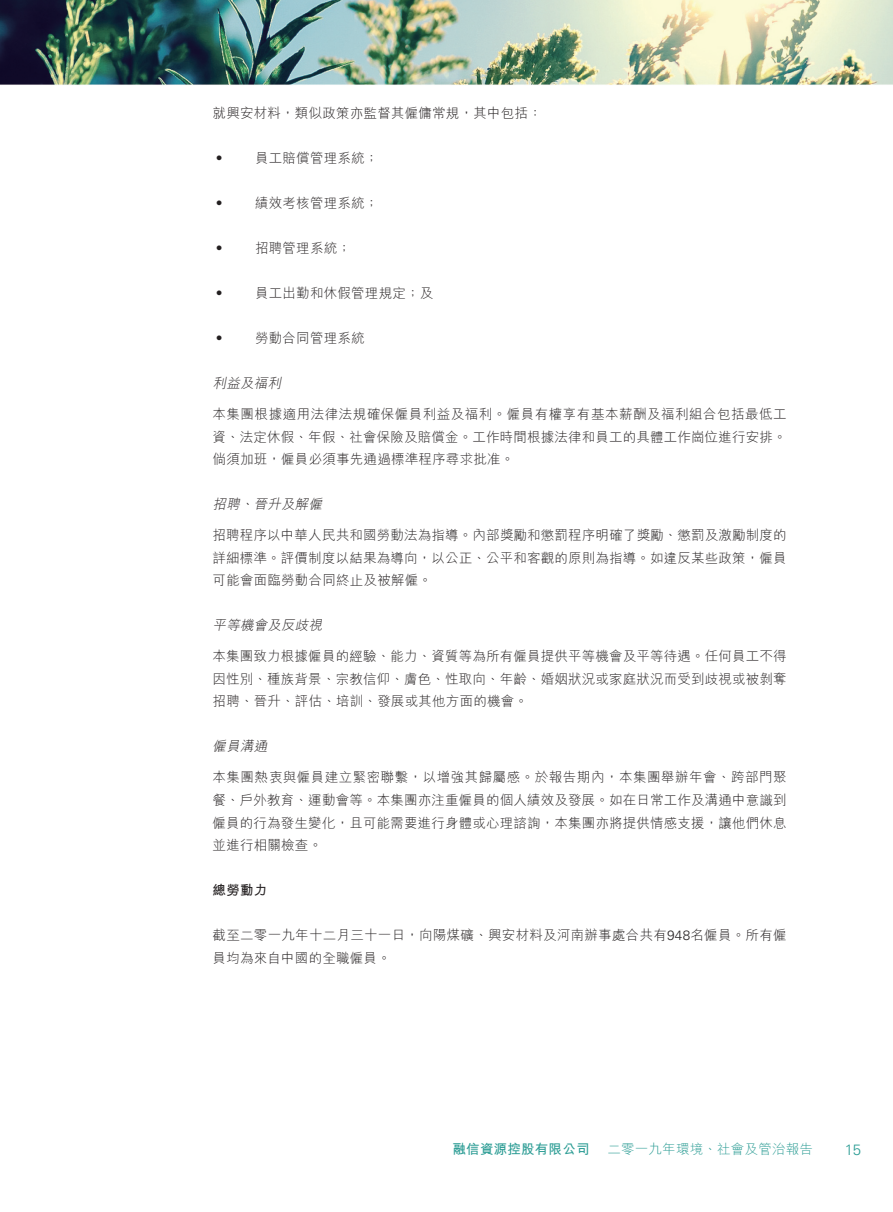
<style>
.page{position:relative;width:893px;height:1212px;background:#fff}
.page>*{position:absolute;margin:0;border:0;box-sizing:border-box;transform-origin:0 0}
.t1{font:300 15px "Univers LT Std";color:#2b9c94}
.t2{font:13.5px/22.5px "M Hei HK Light E Ten B5 H";letter-spacing:.015em;color:#231f20;text-align:justify}
.t3{font:italic 13.5px "M Hei HK Light E Ten B5 H";color:#231f20}
.t4{font:13.5px "M Hei HK Light E Ten B5 H";letter-spacing:.015em;color:#2b9c94}
.t5{font:13.5px "M Hei HK Bold E Ten B5 H";letter-spacing:.015em;color:#2b9c94}
.t6{font:13.5px "M Hei HK Bold E Ten B5 H";color:#231f20}
.s1{font-family:"Univers LT Std";font-weight:300}
</style>
<div class="page">
<img style="left:0;top:0;width:893px;height:85px">
<p class="t2" style="left:213px;top:104px;width:331px">就興安材料，類似政策亦監督其僱傭常規，其中包括：</p>
<p class="t2" style="left:213px;top:149px;width:15px">‧</p>
<p class="t2" style="left:255px;top:149px;width:125px">員工賠償管理系統；</p>
<p class="t2" style="left:213px;top:194px;width:15px">‧</p>
<p class="t2" style="left:255px;top:194px;width:125px">績效考核管理系統；</p>
<p class="t2" style="left:213px;top:239px;width:15px">‧</p>
<p class="t2" style="left:255px;top:239px;width:97px">招聘管理系統；</p>
<p class="t2" style="left:213px;top:284px;width:15px">‧</p>
<p class="t2" style="left:255px;top:284px;width:180px">員工出勤和休假管理規定；及</p>
<p class="t2" style="left:213px;top:329px;width:15px">‧</p>
<p class="t2" style="left:255px;top:329px;width:111px">勞動合同管理系統</p>
<p class="t3" style="left:213px;top:378px;width:72px">利益及福利</p>
<p class="t2" style="left:213px;top:405px;width:576px">本集團根據適用法律法規確保僱員利益及福利。僱員有權享有基本薪酬及福利組合包括最低工資、法定休假、年假、社會保險及賠償金。工作時間根據法律和員工的具體工作崗位進行安排。倘須加班，僱員必須事先通過標準程序尋求批准。</p>
<p class="t3" style="left:213px;top:499px;width:113px">招聘、晉升及解僱</p>
<p class="t2" style="left:213px;top:526px;width:576px">招聘程序以中華人民共和國勞動法為指導。內部獎勵和懲罰程序明確了獎勵、懲罰及激勵制度的詳細標準。評價制度以結果為導向，以公正、公平和客觀的原則為指導。如違反某些政策，僱員可能會面臨勞動合同終止及被解僱。</p>
<p class="t3" style="left:213px;top:620px;width:113px">平等機會及反歧視</p>
<p class="t2" style="left:213px;top:647px;width:576px">本集團致力根據僱員的經驗、能力、資質等為所有僱員提供平等機會及平等待遇。任何員工不得因性別、種族背景、宗教信仰、膚色、性取向、年齡、婚姻狀況或家庭狀況而受到歧視或被剝奪招聘、晉升、評估、培訓、發展或其他方面的機會。</p>
<p class="t3" style="left:213px;top:741px;width:58px">僱員溝通</p>
<p class="t2" style="left:213px;top:768px;width:576px">本集團熱衷與僱員建立緊密聯繫，以增強其歸屬感。於報告期內，本集團舉辦年會、跨部門聚餐、戶外教育、運動會等。本集團亦注重僱員的個人績效及發展。如在日常工作及溝通中意識到僱員的行為發生變化，且可能需要進行身體或心理諮詢，本集團亦將提供情感支援，讓他們休息並進行相關檢查。</p>
<p class="t6" style="left:213px;top:885px;width:56px">總勞動力</p>
<p class="t2" style="left:213px;top:925px;width:576px">截至二零一九年十二月三十一日，向陽煤礦、興安材料及河南辦事處合共有<span class="s1">948</span>名僱員。所有僱員均為來自中國的全職僱員。</p>
<p class="t5" style="left:453px;top:1144px;width:139px">融信資源控股有限公司</p>
<p class="t4" style="left:607px;top:1144px;width:207px">二零一九年環境、社會及管治報告</p>
<p class="t1" style="left:845px;top:1143px;width:18px">15</p>
</div>
